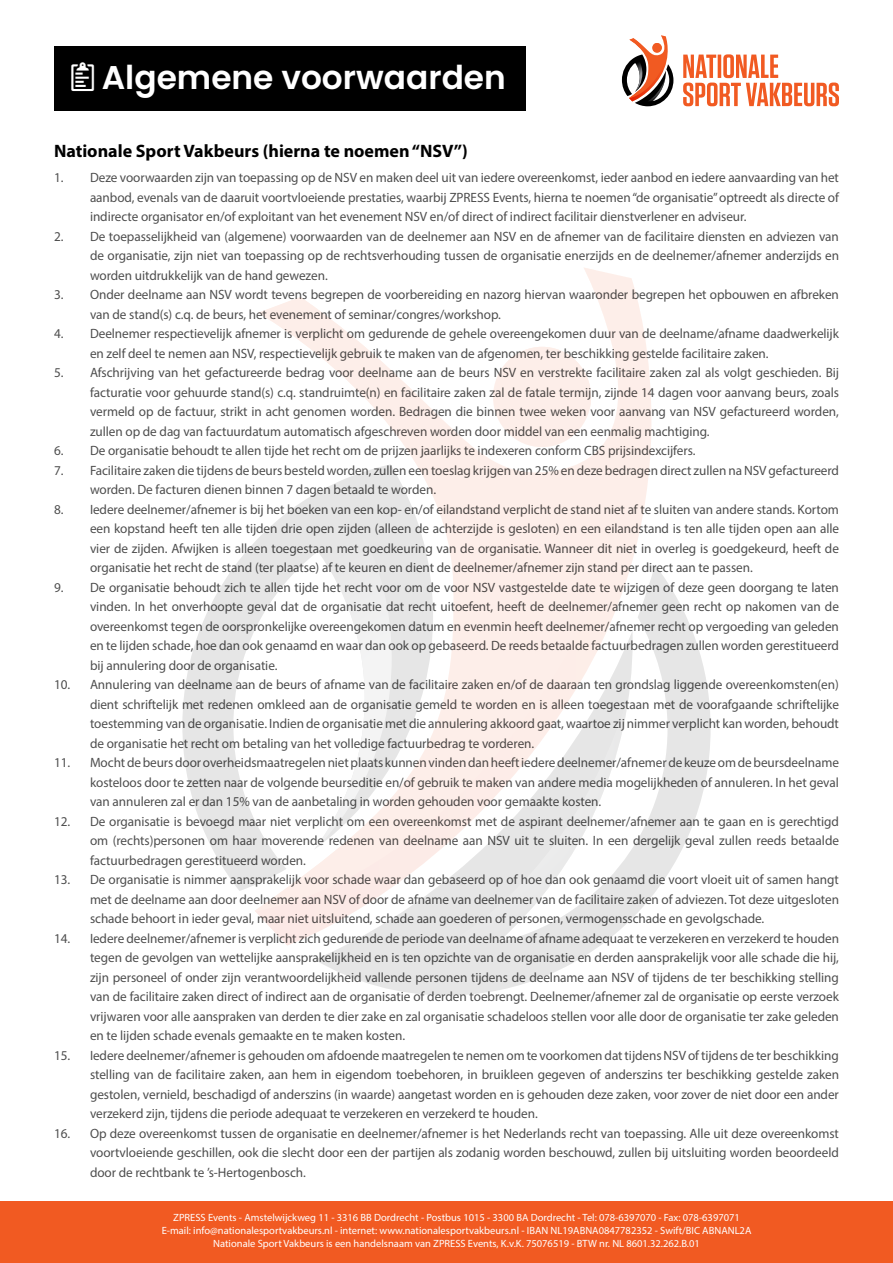
<style>
.page{position:relative;width:893px;height:1263px;background:#fff}
.page>*{position:absolute;margin:0;border:0;box-sizing:border-box;transform-origin:0 0}
.t1{font:600 32.85px "Poppins";color:#fff}
.t2{font:700 18px "Myriad Pro";color:#000}
.t3{font:13.5px/19.5px "Myriad Pro";letter-spacing:-.005em;color:#000;text-align:justify}
.t4{font:10.5px/12.8px "Myriad Pro";color:#fff;text-align:center}
</style>
<div class="page">
<div style="left:0;top:1201px;width:893px;height:62px;background:#f15a22"></div>
<svg style="left:618px;top:275px;width:33px;height:115px;fill:#fdeee9"></svg>
<svg style="left:473px;top:390px;width:178px;height:74px;fill:#fdeee9"></svg>
<svg style="left:258px;top:297px;width:215px;height:167px"></svg>
<svg style="left:497px;top:268px;width:121px;height:196px"></svg>
<svg style="left:182px;top:464px;width:529px;height:531px"></svg>
<svg style="left:236px;top:528px;width:397px;height:417px"></svg>
<svg style="left:683px;top:54px;width:156px;height:52px"></svg>
<svg style="left:622px;top:35px;width:51px;height:71px"></svg>
<div style="left:54px;top:46px;width:471px;height:65px;background:#000"></div>
<h1 class="t1" style="left:102px;top:59px;width:406px">Algemene voorwaarden</h1>
<h2 class="t2" style="left:54px;top:139px;width:415px">Nationale Sport Vakbeurs (hierna te noemen “NSV’’)</h2>
<p class="t3" style="left:90px;top:168px;width:750px;text-indent:-36px">1. Deze voorwaarden zijn van toepassing op de NSV en maken deel uit van iedere overeenkomst, ieder aanbod en iedere aanvaarding van het aanbod, evenals van de daaruit voortvloeiende prestaties, waarbij ZPRESS Events, hierna te noemen “de organisatie” optreedt als directe of indirecte organisator en/of exploitant van het evenement NSV en/of direct of indirect facilitair dienstverlener en adviseur.</p>
<p class="t3" style="left:90px;top:226px;width:750px;text-indent:-36px">2. De toepasselijkheid van (algemene) voorwaarden van de deelnemer aan NSV en de afnemer van de facilitaire diensten en adviezen van de organisatie, zijn niet van toepassing op de rechtsverhouding tussen de organisatie enerzijds en de deelnemer/afnemer anderzijds en worden uitdrukkelijk van de hand gewezen.</p>
<p class="t3" style="left:90px;top:285px;width:750px;text-indent:-36px">3. Onder deelname aan NSV wordt tevens begrepen de voorbereiding en nazorg hiervan waaronder begrepen het opbouwen en afbreken van de stand(s) c.q. de beurs, het evenement of seminar/congres/workshop.</p>
<p class="t3" style="left:90px;top:324px;width:750px;text-indent:-36px">4. Deelnemer respectievelijk afnemer is verplicht om gedurende de gehele overeengekomen duur van de deelname/afname daadwerkelijk en zelf deel te nemen aan NSV, respectievelijk gebruik te maken van de afgenomen, ter beschikking gestelde facilitaire zaken.</p>
<p class="t3" style="left:90px;top:363px;width:751px;text-indent:-36px">5. Afschrijving van het gefactureerde bedrag voor deelname aan de beurs NSV en verstrekte facilitaire zaken zal als volgt geschieden. Bij facturatie voor gehuurde stand(s) c.q. standruimte(n) en facilitaire zaken zal de fatale termijn, zijnde 14 dagen voor aanvang beurs, zoals vermeld op de factuur, strikt in acht genomen worden. Bedragen die binnen twee weken voor aanvang van NSV gefactureerd worden, zullen op de dag van factuurdatum automatisch afgeschreven worden door middel van een eenmalig machtiging.</p>
<p class="t3" style="left:54px;top:441px;width:643px">6. De organisatie behoudt te allen tijde het recht om de prijzen jaarlijks te indexeren conform CBS prijsindexcijfers.</p>
<p class="t3" style="left:90px;top:460px;width:750px;text-indent:-36px">7. Facilitaire zaken die tijdens de beurs besteld worden, zullen een toeslag krijgen van 25% en deze bedragen direct zullen na NSV gefactureerd worden. De facturen dienen binnen 7 dagen betaald te worden.</p>
<p class="t3" style="left:90px;top:499px;width:751px;text-indent:-36px">8. Iedere deelnemer/afnemer is bij het boeken van een kop- en/of eilandstand verplicht de stand niet af te sluiten van andere stands. Kortom een kopstand heeft ten alle tijden drie open zijden (alleen de achterzijde is gesloten) en een eilandstand is ten alle tijden open aan alle vier de zijden. Afwijken is alleen toegestaan met goedkeuring van de organisatie. Wanneer dit niet in overleg is goedgekeurd, heeft de organisatie het recht de stand (ter plaatse) af te keuren en dient de deelnemer/afnemer zijn stand per direct aan te passen.</p>
<p class="t3" style="left:90px;top:577px;width:751px;text-indent:-36px">9. De organisatie behoudt zich te allen tijde het recht voor om de voor NSV vastgestelde date te wijzigen of deze geen doorgang te laten vinden. In het onverhoopte geval dat de organisatie dat recht uitoefent, heeft de deelnemer/afnemer geen recht op nakomen van de overeenkomst tegen de oorspronkelijke overeengekomen datum en evenmin heeft deelnemer/afnemer recht op vergoeding van geleden en te lijden schade, hoe dan ook genaamd en waar dan ook op gebaseerd. De reeds betaalde factuurbedragen zullen worden gerestitueerd bij annulering door de organisatie.</p>
<p class="t3" style="left:90px;top:675px;width:751px;text-indent:-36px">10. Annulering van deelname aan de beurs of afname van de facilitaire zaken en/of de daaraan ten grondslag liggende overeenkomsten(en) dient schriftelijk met redenen omkleed aan de organisatie gemeld te worden en is alleen toegestaan met de voorafgaande schriftelijke toestemming van de organisatie. Indien de organisatie met die annulering akkoord gaat, waartoe zij nimmer verplicht kan worden, behoudt de organisatie het recht om betaling van het volledige factuurbedrag te vorderen.</p>
<p class="t3" style="left:90px;top:753px;width:750px;text-indent:-36px">11. Mocht de beurs door overheidsmaatregelen niet plaats kunnen vinden dan heeft iedere deelnemer/afnemer de keuze om de beursdeelname kosteloos door te zetten naar de volgende beurseditie en/of gebruik te maken van andere media mogelijkheden of annuleren. In het geval van annuleren zal er dan 15% van de aanbetaling in worden gehouden voor gemaakte kosten.</p>
<p class="t3" style="left:90px;top:811px;width:750px;text-indent:-36px">12. De organisatie is bevoegd maar niet verplicht om een overeenkomst met de aspirant deelnemer/afnemer aan te gaan en is gerechtigd om (rechts)personen om haar moverende redenen van deelname aan NSV uit te sluiten. In een dergelijk geval zullen reeds betaalde factuurbedragen gerestitueerd worden.</p>
<p class="t3" style="left:90px;top:870px;width:750px;text-indent:-36px">13. De organisatie is nimmer aansprakelijk voor schade waar dan gebaseerd op of hoe dan ook genaamd die voort vloeit uit of samen hangt met de deelname aan door deelnemer aan NSV of door de afname van deelnemer van de facilitaire zaken of adviezen. Tot deze uitgesloten schade behoort in ieder geval, maar niet uitsluitend, schade aan goederen of personen, vermogensschade en gevolgschade.</p>
<p class="t3" style="left:90px;top:928px;width:750px;text-indent:-36px">14. Iedere deelnemer/afnemer is verplicht zich gedurende de periode van deelname of afname adequaat te verzekeren en verzekerd te houden tegen de gevolgen van wettelijke aansprakelijkheid en is ten opzichte van de organisatie en derden aansprakelijk voor alle schade die hij, zijn personeel of onder zijn verantwoordelijkheid vallende personen tijdens de deelname aan NSV of tijdens de ter beschikking stelling van de facilitaire zaken direct of indirect aan de organisatie of derden toebrengt. Deelnemer/afnemer zal de organisatie op eerste verzoek vrijwaren voor alle aanspraken van derden te dier zake en zal organisatie schadeloos stellen voor alle door de organisatie ter zake geleden en te lijden schade evenals gemaakte en te maken kosten.</p>
<p class="t3" style="left:90px;top:1045px;width:750px;text-indent:-36px">15. Iedere deelnemer/afnemer is gehouden om afdoende maatregelen te nemen om te voorkomen dat tijdens NSV of tijdens de ter beschikking stelling van de facilitaire zaken, aan hem in eigendom toebehoren, in bruikleen gegeven of anderszins ter beschikking gestelde zaken gestolen, vernield, beschadigd of anderszins (in waarde) aangetast worden en is gehouden deze zaken, voor zover de niet door een ander verzekerd zijn, tijdens die periode adequaat te verzekeren en verzekerd te houden.</p>
<p class="t3" style="left:90px;top:1123px;width:750px;text-indent:-36px">16. Op deze overeenkomst tussen de organisatie en deelnemer/afnemer is het Nederlands recht van toepassing. Alle uit deze overeenkomst voortvloeiende geschillen, ook die slecht door een der partijen als zodanig worden beschouwd, zullen bij uitsluiting worden beoordeeld door de rechtbank te ’s-Hertogenbosch.</p>
<p class="t4" style="left:162px;top:1211px;width:591px">ZPRESS Events - Amstelwijckweg 11 - 3316 BB Dordrecht - Postbus 1015 - 3300 BA Dordrecht - Tel: 078-6397070 - Fax: 078-6397071<br>E-mail: info@nationalesportvakbeurs.nl - internet: www.nationalesportvakbeurs.nl - IBAN NL19ABNA0847782352 - Swift/BIC ABNANL2A<br>Nationale Sport Vakbeurs is een handelsnaam van ZPRESS Events, K.v.K. 75076519 - BTW nr. NL 8601.32.262.B.01</p>
</div>
